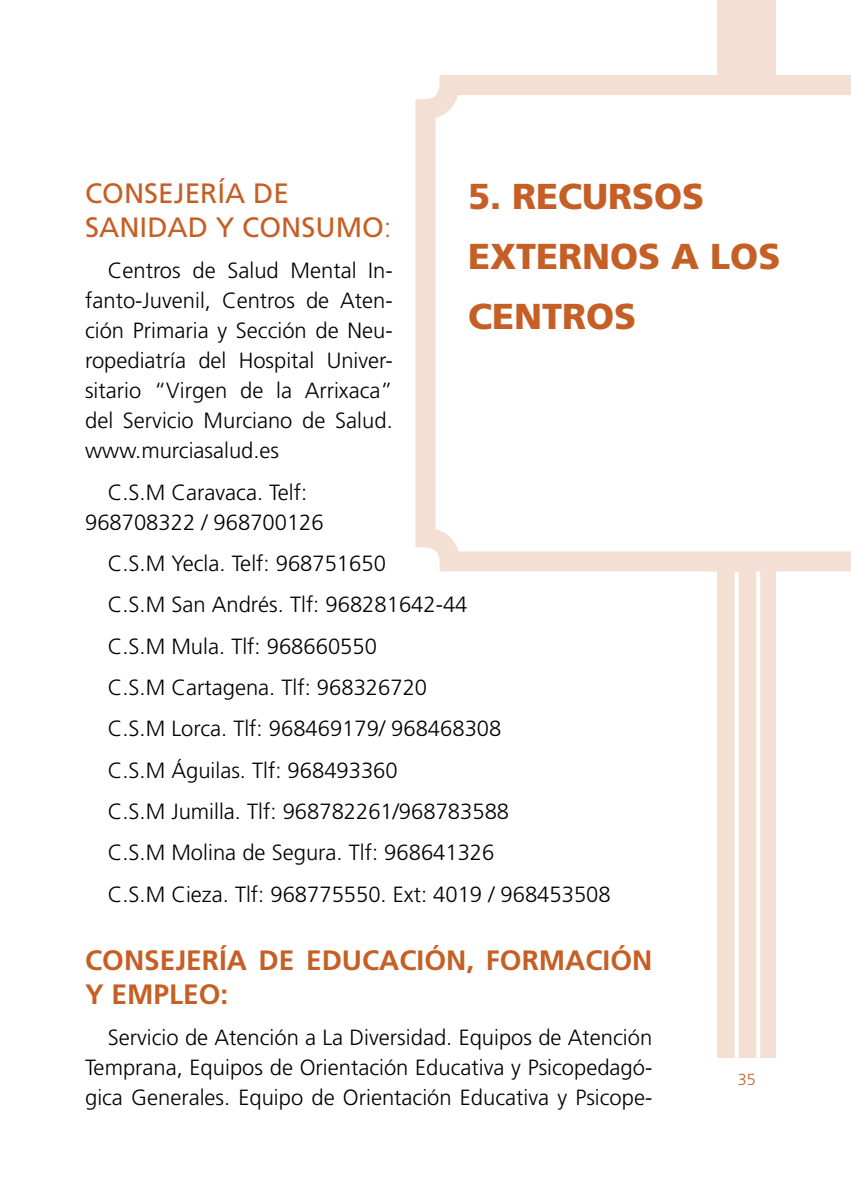
<style>
.page{position:relative;width:851px;height:1191px;background:#fff}
.page>*{position:absolute;margin:0;border:0;box-sizing:border-box;transform-origin:0 0}
.t1{font:900 36px/60px "Frutiger";color:#c55f25}
.t2{font:700 28px/34px "Frutiger";color:#c55f25}
.t3{font:28px/34px "Frutiger";color:#c55f25}
.t4{font:300 22px/30px "Frutiger";color:#000;text-align:justify}
.t5{font:300 16px "Frutiger";color:#c55f25}
.s1{font-weight:300}
</style>
<div class="page">
<div style="left:717px;top:0;width:58px;height:1098px;background:#f3dfd3"></div>
<div style="left:708px;top:1057px;width:77px;height:46px;background:#fff"></div>
<hr style="left:756px;top:94px;width:4px;height:963px;background:#fff">
<svg style="left:734px;top:571px;width:4px;height:486px;fill:#fff"></svg>
<svg style="left:415px;top:75px;width:435px;height:496px"></svg>
<p class="t3" style="left:85px;top:176px;width:308px">CONSEJERÍA DE<br>SANIDAD Y CONSUMO<span class="s1">:</span></p>
<p class="t4" style="left:85px;top:255px;width:309px;text-indent:23px">Centros de Salud Mental In&shy;fanto-Juvenil, Centros de Aten&shy;ción Primaria y Sección de Neu&shy;ropediatría del Hospital Univer&shy;sitario “Virgen de la Arrixaca” del Servicio Murciano de Salud. www.murciasalud.es</p>
<p class="t4" style="left:85px;top:477px;width:240px;text-align:center">C.S.M Caravaca. Telf:<br>968708322 / 968700126</p>
<p class="t4" style="left:108px;top:542px;width:504px;line-height:41.4px;text-align:left">C.S.M Yecla. Telf: 968751650<br>C.S.M San Andrés. Tlf: 968281642-44<br>C.S.M Mula. Tlf: 968660550<br>C.S.M Cartagena. Tlf: 968326720<br>C.S.M Lorca. Tlf: 968469179/ 968468308<br>C.S.M Águilas. Tlf: 968493360<br>C.S.M Jumilla. Tlf: 968782261/968783588<br>C.S.M Molina de Segura. Tlf: 968641326<br>C.S.M Cieza. Tlf: 968775550. Ext: 4019 / 968453508</p>
<h1 class="t1" style="left:468px;top:166px;width:314px">5. RECURSOS<br>EXTERNOS A LOS<br>CENTROS</h1>
<p class="t2" style="left:85px;top:942px;width:568px">CONSEJERÍA DE EDUCACIÓN, FORMACIÓN<br>Y EMPLEO:</p>
<p class="t4" style="left:85px;top:1022px;width:568px;text-indent:23px">Servicio de Atención a La Diversidad. Equipos de Atención Temprana, Equipos de Orientación Educativa y Psicopedagó&shy;gica Generales. Equipo de Orientación Educativa y Psicope-</p>
<p class="t5" style="left:737px;top:1070px;width:19px">35</p>
</div>
